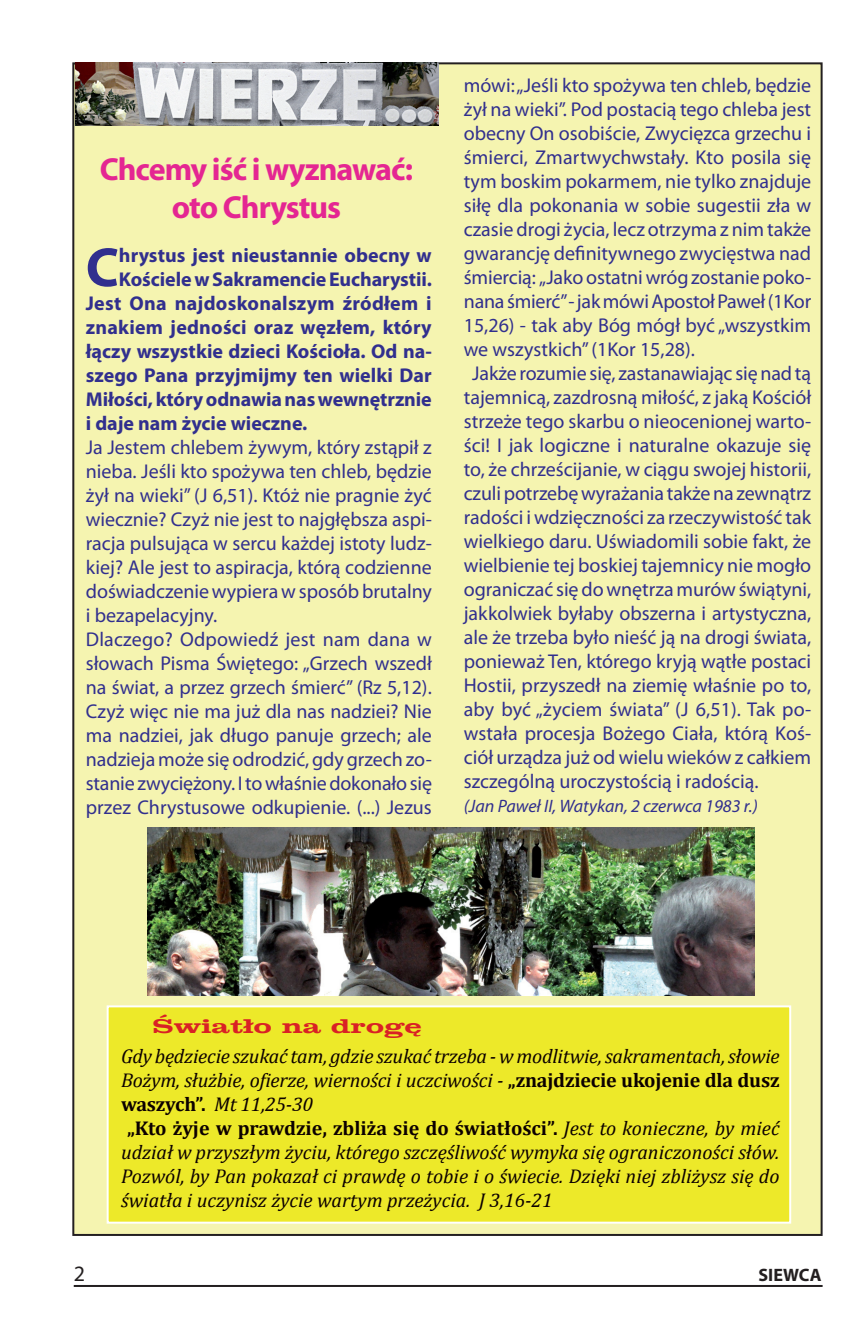
<style>
.page{position:relative;width:868px;height:1338px;background:#fff}
.page>*{position:absolute;margin:0;border:0;box-sizing:border-box;transform-origin:0 0}
.t1{font:700 55.6px "Myriad Pro";color:#312f8e}
.t2{font:700 32px/38.4px "Myriad Pro";letter-spacing:-.03em;color:#e42692;text-align:center}
.t3{font:20px/24px "Myriad Pro";color:#312f8e}
.t4{font:italic 20px "Cambria";letter-spacing:-.005em;color:#0c0000}
.t5{font:700 20px "Myriad Pro";color:#312f8e}
.t6{font:700 20px "Cambria";color:#0c0000}
.t7{font:700 20px "Clarendon";color:#d92125;scale:1.5 1}
.t8{font:italic 18px "Myriad Pro";color:#312f8e}
.t9{font:700 18px "Myriad Pro";color:#231f20}
.s1{font-weight:700;font-style:normal}
.s2{font-weight:400;font-style:italic}
</style>
<div class="page">
<hr style="left:74px;top:1285px;width:748px;height:2px;background:#231f20">
<div style="left:73px;top:63px;width:748px;height:1172px;background:#f5f4b0"></div>
<img style="left:75px;top:62px;width:363px;height:63px">
<div style="left:108px;top:1006px;width:682px;height:217px;background:#ede929"></div>
<div style="left:107px;top:1005px;width:684px;height:219px;border:2px solid #fff"></div>
<img style="left:147px;top:828px;width:607px;height:168px">
<h2 class="t2" style="left:100px;top:149px;width:315px">Chcemy iść i wyznawać: oto Chrystus</h2>
<h1 class="t1" style="left:86px;top:231px;width:35px">C</h1>
<p class="t5" style="left:119px;top:242px;width:314px">hrystus jest nieustannie obecny w</p>
<p class="t5" style="left:119px;top:266px;width:314px">Kościele w Sakramencie Eucharystii.</p>
<p class="t5" style="left:86px;top:290px;width:347px">Jest Ona najdoskonalszym źródłem i</p>
<p class="t5" style="left:86px;top:314px;width:347px">znakiem jedności oraz węzłem, który</p>
<p class="t5" style="left:86px;top:338px;width:347px">łączy wszystkie dzieci Kościoła. Od na-</p>
<p class="t5" style="left:86px;top:362px;width:347px">szego Pana przyjmijmy ten wielki Dar</p>
<p class="t5" style="left:86px;top:386px;width:347px">Miłości, który odnawia nas wewnętrznie</p>
<p class="t5" style="left:86px;top:410px;width:223px">i daje nam życie wieczne.</p>
<p class="t3" style="left:86px;top:435px;width:348px">Ja Jestem chlebem żywym, który zstąpił z nieba. Jeśli kto spożywa ten chleb, będzie żył na wieki” (J 6,51). Któż nie pragnie żyć wiecznie? Czyż nie jest to najgłębsza aspi&shy;racja pulsująca w sercu każdej istoty ludz&shy;kiej? Ale jest to aspiracja, którą codzienne doświadczenie wypiera w sposób brutalny i bezapelacyjny.<br>Dlaczego? Odpowiedź jest nam dana w słowach Pisma Świętego: „Grzech wszedł na świat, a przez grzech śmierć” (Rz 5,12).<br>Czyż więc nie ma już dla nas nadziei? Nie ma nadziei, jak długo panuje grzech; ale nadzieja może się odrodzić, gdy grzech zo&shy;stanie zwyciężony. I to właśnie dokonało się przez Chrystusowe odkupienie. (...) Jezus</p>
<p class="t3" style="left:463px;top:73px;width:349px">mówi: „Jeśli kto spożywa ten chleb, będzie</p>
<p class="t3" style="left:463px;top:97px;width:349px">żył na wieki”. Pod postacią tego chleba jest</p>
<p class="t3" style="left:463px;top:121px;width:349px">obecny On osobiście, Zwycięzca grzechu i</p>
<p class="t3" style="left:463px;top:145px;width:349px">śmierci, Zmartwychwstały. Kto posila się</p>
<p class="t3" style="left:463px;top:169px;width:349px">tym boskim pokarmem, nie tylko znajduje</p>
<p class="t3" style="left:463px;top:193px;width:349px">siłę dla pokonania w sobie sugestii zła w</p>
<p class="t3" style="left:463px;top:217px;width:349px">czasie drogi życia, lecz otrzyma z nim także</p>
<p class="t3" style="left:463px;top:241px;width:349px">gwarancję definitywnego zwycięstwa nad</p>
<p class="t3" style="left:463px;top:265px;width:349px">śmiercią: „Jako ostatni wróg zostanie poko-</p>
<p class="t3" style="left:463px;top:289px;width:349px">nana śmierć” - jak mówi Apostoł Paweł (1Kor</p>
<p class="t3" style="left:463px;top:313px;width:349px">15,26) - tak aby Bóg mógł być „wszystkim</p>
<p class="t3" style="left:463px;top:337px;width:233px">we wszystkich” (1Kor 15,28).</p>
<p class="t3" style="left:472px;top:361px;width:340px">Jakże rozumie się, zastanawiając się nad tą</p>
<p class="t3" style="left:463px;top:385px;width:349px">tajemnicą, zazdrosną miłość, z jaką Kościół</p>
<p class="t3" style="left:463px;top:409px;width:349px">strzeże tego skarbu o nieocenionej warto-</p>
<p class="t3" style="left:463px;top:433px;width:349px">ści! I jak logiczne i naturalne okazuje się</p>
<p class="t3" style="left:463px;top:457px;width:349px">to, że chrześcijanie, w ciągu swojej historii,</p>
<p class="t3" style="left:463px;top:481px;width:349px">czuli potrzebę wyrażania także na zewnątrz</p>
<p class="t3" style="left:463px;top:505px;width:349px">radości i wdzięczności za rzeczywistość tak</p>
<p class="t3" style="left:463px;top:529px;width:349px">wielkiego daru. Uświadomili sobie fakt, że</p>
<p class="t3" style="left:463px;top:553px;width:349px">wielbienie tej boskiej tajemnicy nie mogło</p>
<p class="t3" style="left:463px;top:577px;width:349px">ograniczać się do wnętrza murów świątyni,</p>
<p class="t3" style="left:463px;top:601px;width:349px">jakkolwiek byłaby obszerna i artystyczna,</p>
<p class="t3" style="left:463px;top:625px;width:349px">ale że trzeba było nieść ją na drogi świata,</p>
<p class="t3" style="left:463px;top:649px;width:349px">ponieważ Ten, którego kryją wątłe postaci</p>
<p class="t3" style="left:463px;top:673px;width:349px">Hostii, przyszedł na ziemię właśnie po to,</p>
<p class="t3" style="left:463px;top:697px;width:349px">aby być „życiem świata” (J 6,51). Tak po-</p>
<p class="t3" style="left:463px;top:721px;width:349px">wstała procesja Bożego Ciała, którą Koś-</p>
<p class="t3" style="left:463px;top:745px;width:349px">ciół urządza już od wielu wieków z całkiem</p>
<p class="t3" style="left:463px;top:769px;width:296px">szczególną uroczystością i radością.</p>
<p class="t8" style="left:463px;top:795px;width:295px">(Jan Paweł II, Watykan, 2 czerwca 1983 r.)</p>
<p class="t7" style="left:152px;top:1014px;width:181px">Światło na drogę</p>
<p class="t4" style="left:121px;top:1042px;width:660px">Gdy będziecie szukać tam, gdzie szukać trzeba - w modlitwie, sakramentach, słowie</p>
<p class="t4" style="left:121px;top:1066px;width:660px">Bożym, służbie, ofierze, wierności i uczciwości - <span class="s1">„znajdziecie ukojenie dla dusz</span></p>
<p class="t4" style="left:121px;top:1090px;width:193px"><span class="s1">waszych”.</span> Mt 11,25-30</p>
<p class="t6" style="left:127px;top:1114px;width:654px">„Kto żyje w prawdzie, zbliża się do światłości”. <span class="s2">Jest to konieczne, by mieć</span></p>
<p class="t4" style="left:121px;top:1138px;width:660px">udział w przyszłym życiu, którego szczęśliwość wymyka się ograniczoności słów.</p>
<p class="t4" style="left:121px;top:1162px;width:660px">Pozwól, by Pan pokazał ci prawdę o tobie i o świecie. Dzięki niej zbliżysz się do</p>
<p class="t4" style="left:121px;top:1186px;width:433px">światła i uczynisz życie wartym przeżycia. J 3,16-21</p>
<p class="t9" style="left:758px;top:1263px;width:65px">SIEWCA</p>
</div>
